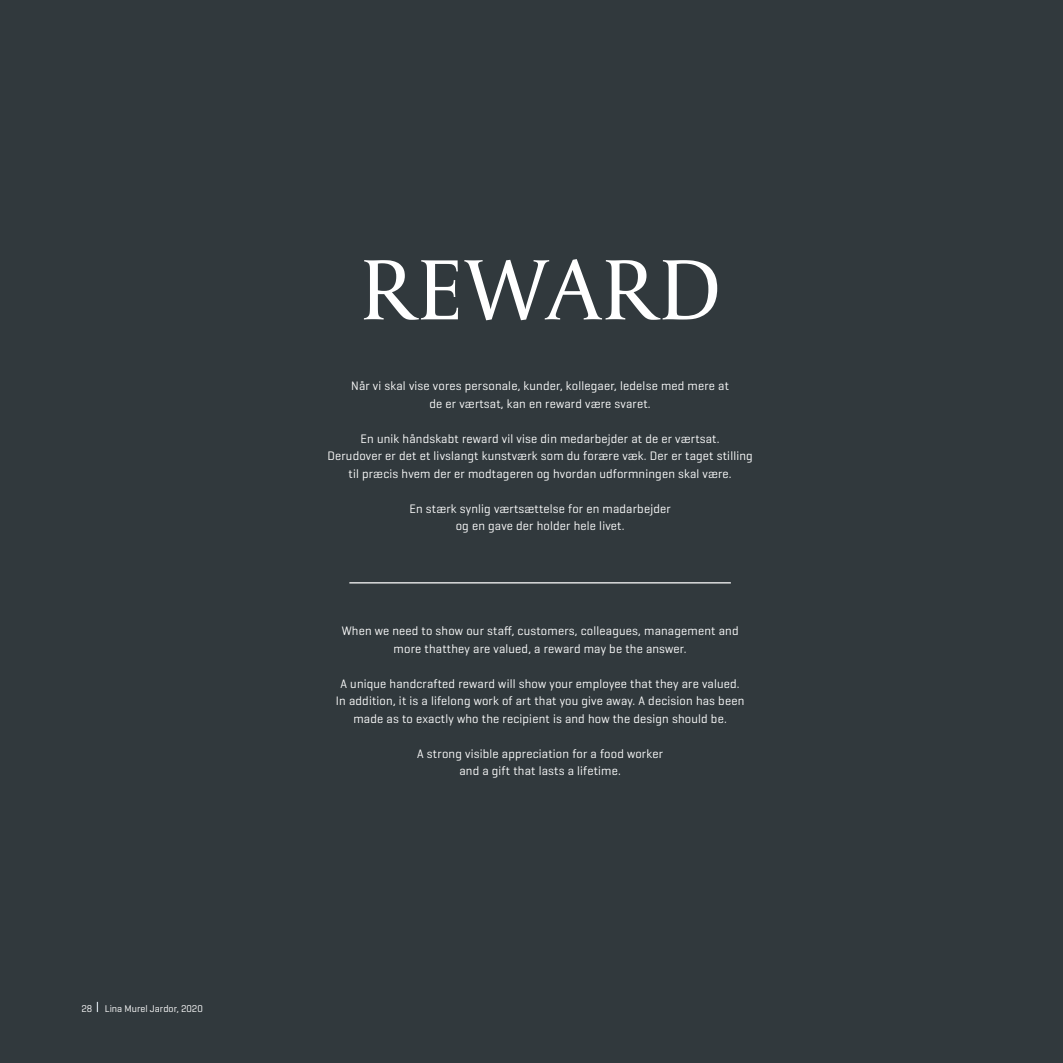
<style>
.page{position:relative;width:1063px;height:1063px;background:#31393d}
.page>*{position:absolute;margin:0;border:0;box-sizing:border-box;transform-origin:0 0}
.t1{font:90.12px "Capitolium 2";letter-spacing:.01em;color:#fff}
.t2{font:12.5px/17.5px "Geogrotesque";letter-spacing:.015em;color:#fff;text-align:center}
.t3{font:10px "Geogrotesque";color:#fff}
</style>
<div class="page">
<hr style="left:349px;top:582px;width:382px;height:1px;background:#fff">
<p class="t3" style="left:81px;top:1002px;width:123px">28 Lina Murel Jardor, 2020</p>
<h1 class="t1" style="left:360px;top:241px;width:363px">REWARD</h1>
<p class="t2" style="left:351px;top:377px;width:379px">Når vi skal vise vores personale, kunder, kollegaer, ledelse med mere at de er værtsat, kan en reward være svaret.</p>
<p class="t2" style="left:327px;top:430px;width:427px">En unik håndskabt reward vil vise din medarbejder at de er værtsat.<br>Derudover er det et livslangt kunstværk som du forære væk. Der er taget stilling til præcis hvem der er modtageren og hvordan udformningen skal være.</p>
<p class="t2" style="left:409px;top:500px;width:263px">En stærk synlig værtsættelse for en madarbejder og en gave der holder hele livet.</p>
<p class="t2" style="left:342px;top:622px;width:398px">When we need to show our staff, customers, colleagues, management and more thatthey are valued, a reward may be the answer.</p>
<p class="t2" style="left:336px;top:675px;width:410px">A unique handcrafted reward will show your employee that they are valued.<br>In addition, it is a lifelong work of art that you give away. A decision has been made as to exactly who the recipient is and how the design should be.</p>
<p class="t2" style="left:417px;top:745px;width:247px">A strong visible appreciation for a food worker and a gift that lasts a lifetime.</p>
</div>
